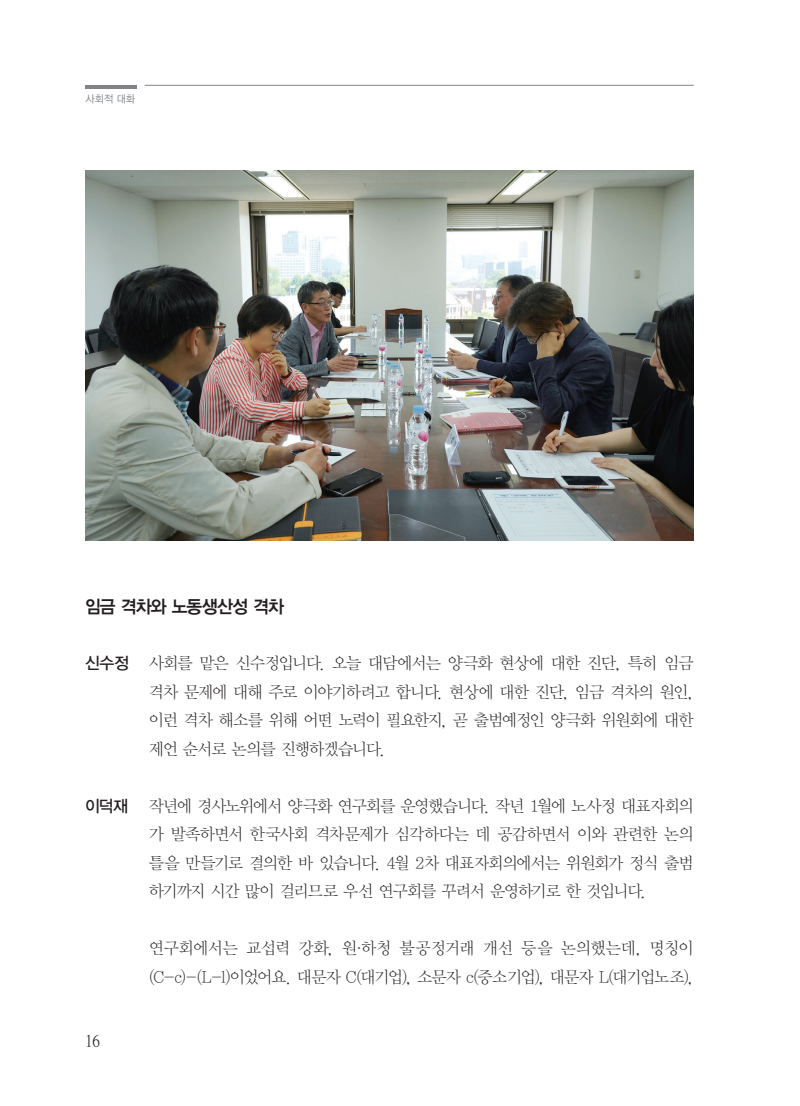
<style>
.page{position:relative;width:800px;height:1106px;background:#fff}
.page>*{position:absolute;margin:0;border:0;box-sizing:border-box;transform-origin:0 0}
.중제{font:18px "YDVYGO34";letter-spacing:-.04em;color:#231f20;scale:.95 1}
.본문_명조{font:16.5px/28.5px "YDVY Mj O31";letter-spacing:-.065em;color:#231f20;text-align:justify}
.인터뷰_본문_20mm들여쓰기{font:16.5px/28.5px "YDVY Mj O31";letter-spacing:-.045em;color:#231f20}
.본문_명조-2{font:16.5px "YDVYGO33";color:#231f20}
.t1{font:16.5px "YDVY Mj O520";color:#231f20}
.t2{font:10.5px "YDVYGO32";color:#808285;scale:.95 1}
.s1{font-family:"YDVYGO33"}
</style>
<div class="page">
<img style="left:85px;top:170px;width:608px;height:371px">
<hr style="left:85px;top:85px;width:51px;height:3px;background:#808285">
<hr style="left:145px;top:85px;width:548px;height:1px;background:#808285">
<p class="t2" style="left:86px;top:93px;width:53px">사회적 대화</p>
<p class="중제" style="left:85px;top:596px;width:211px">임금 격차와 노동생산성 격차</p>
<p class="본문_명조" style="left:149px;top:649px;width:546px;text-indent:-64px"><span class="s1">신수정</span> 사회를 맡은 신수정입니다. 오늘 대담에서는 양극화 현상에 대한 진단, 특히 임금 격차 문제에 대해 주로 이야기하려고 합니다. 현상에 대한 진단, 임금 격차의 원인, 이런 격차 해소를 위해 어떤 노력이 필요한지, 곧 출범예정인 양극화 위원회에 대한 제언 순서로 논의를 진행하겠습니다.</p>
<p class="본문_명조-2" style="left:85px;top:796px;width:44px">이덕재</p>
<p class="본문_명조" style="left:149px;top:791px;width:546px">작년에 경사노위에서 양극화 연구회를 운영했습니다. 작년 1월에 노사정 대표자회의 가 발족하면서 한국사회 격차문제가 심각하다는 데 공감하면서 이와 관련한 논의 틀을 만들기로 결의한 바 있습니다. 4월 2차 대표자회의에서는 위원회가 정식 출범 하기까지 시간 많이 걸리므로 우선 연구회를 꾸려서 운영하기로 한 것입니다.</p>
<p class="t1" style="left:85px;top:1031px;width:16px">16</p>
<p class="인터뷰_본문_20mm들여쓰기" style="left:149px;top:934px;width:546px">연구회에서는 교섭력 강화, 원·하청 불공정거래 개선 등을 논의했는데, 명칭이 (C-c)-(L-l)이었어요. 대문자 C(대기업), 소문자 c(중소기업), 대문자 L(대기업노조),</p>
</div>
